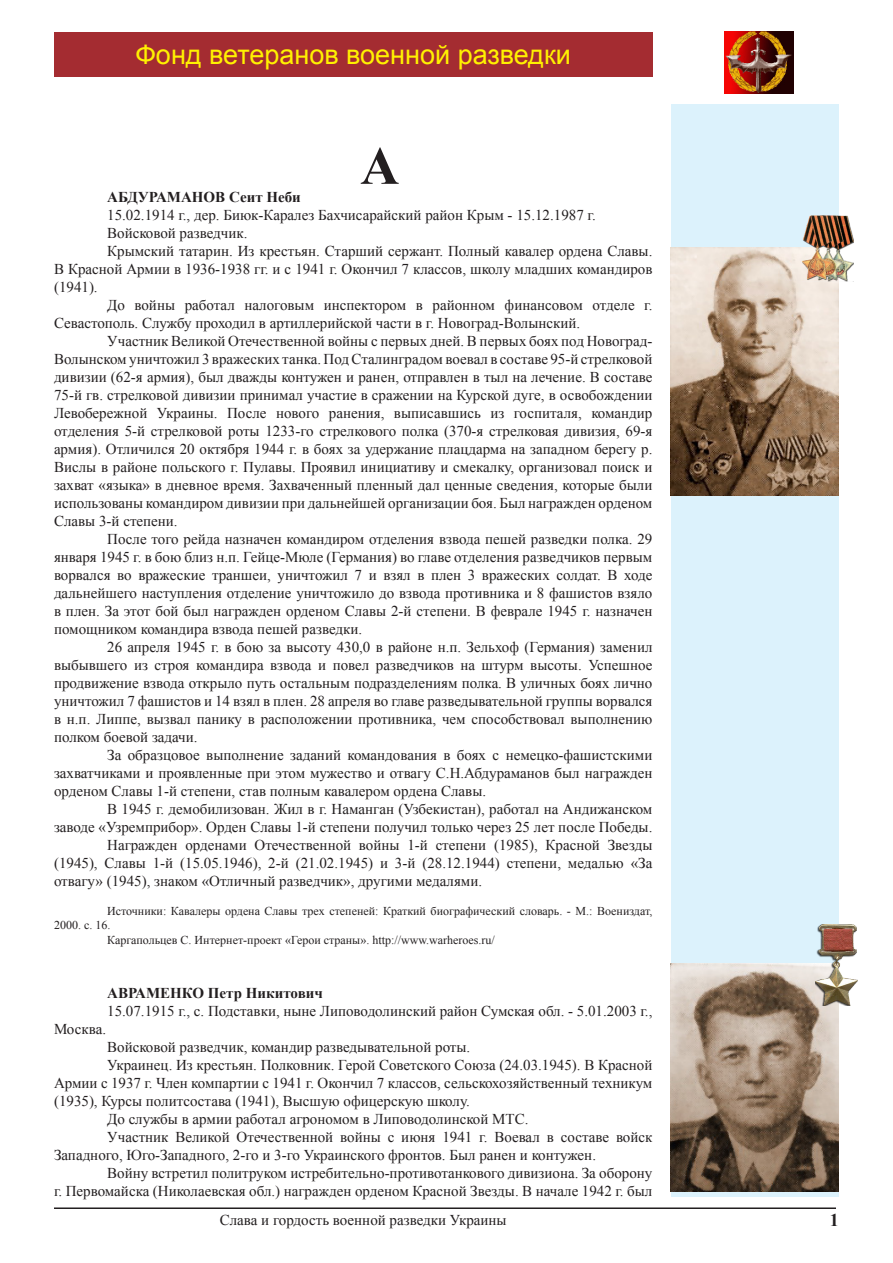
<style>
.page{position:relative;width:893px;height:1263px;background:#fff}
.page>*{position:absolute;margin:0;border:0;box-sizing:border-box;transform-origin:0 0}
.Обычный{font:700 54px "Times New Roman";color:#231f20}
.t1{font:27px "Arial";color:#fff101}
.t2{font:700 18px "Times New Roman";color:#231f20}
.Обычный-2{font:15px/18px "Times New Roman";color:#231f20;text-align:justify}
.Обычный-3{font:700 15px "Times New Roman";color:#231f20}
.Обычный-4{font:12px/14.4px "Times New Roman";color:#231f20}
</style>
<div class="page">
<div style="left:54px;top:32px;width:598px;height:45px;background:#a42c31"></div>
<img style="left:724px;top:32px;width:69px;height:61px">
<hr style="left:54px;top:1207px;width:782px;height:2px;background:#231f20">
<div style="left:672px;top:104px;width:167px;height:1093px;background:#dcf2fc"></div>
<img style="left:670px;top:248px;width:169px;height:247px">
<img style="left:670px;top:963px;width:169px;height:229px">
<img style="left:803px;top:216px;width:50px;height:66px">
<img style="left:815px;top:924px;width:43px;height:82px">
<p class="t1" style="left:135px;top:37px;width:437px">Фонд ветеранов военной разведки</p>
<p class="Обычный" style="left:360px;top:128px;width:40px">А</p>
<p class="Обычный-2" style="left:107px;top:206px;width:490px">15.02.1914 г., дер. Биюк-Каралез Бахчисарайский район Крым - 15.12.1987 г.</p>
<p class="Обычный-2" style="left:107px;top:224px;width:142px">Войсковой разведчик.</p>
<p class="Обычный-2" style="left:54px;top:242px;width:600px;text-indent:53px">Крымский татарин. Из крестьян. Старший сержант. Полный кавалер ордена Славы.<br>В Красной Армии в 1936-1938 гг. и с 1941 г. Окончил 7 классов, школу младших командиров (1941).</p>
<p class="Обычный-2" style="left:54px;top:296px;width:600px;text-indent:53px">До войны работал налоговым инспектором в районном финансовом отделе г.<br>Севастополь. Службу проходил в артиллерийской части в г. Новоград-Волынский.</p>
<p class="Обычный-2" style="left:54px;top:332px;width:600px;text-indent:53px">Участник Великой Отечественной войны с первых дней. В первых боях под Новоград-Волынском уничтожил 3 вражеских танка. Под Сталинградом воевал в составе 95-й стрелковой дивизии (62-я армия), был дважды контужен и ранен, отправлен в тыл на лечение. В составе 75-й гв. стрелковой дивизии принимал участие в сражении на Курской дуге, в освобождении Левобережной Украины. После нового ранения, выписавшись из госпиталя, командир отделения 5-й стрелковой роты 1233-го стрелкового полка (370-я стрелковая дивизия, 69-я армия). Отличился 20 октября 1944 г. в боях за удержание плацдарма на западном берегу р.<br>Вислы в районе польского г. Пулавы. Проявил инициативу и смекалку, организовал поиск и захват «языка» в дневное время. Захваченный пленный дал ценные сведения, которые были использованы командиром дивизии при дальнейшей организации боя. Был награжден орденом Славы 3-й степени.</p>
<p class="Обычный-2" style="left:54px;top:530px;width:600px;text-indent:53px">После того рейда назначен командиром отделения взвода пешей разведки полка. 29 января 1945 г. в бою близ н.п. Гейце-Мюле (Германия) во главе отделения разведчиков первым ворвался во вражеские траншеи, уничтожил 7 и взял в плен 3 вражеских солдат. В ходе дальнейшего наступления отделение уничтожило до взвода противника и 8 фашистов взяло в плен. За этот бой был награжден орденом Славы 2-й степени. В феврале 1945 г. назначен помощником командира взвода пешей разведки.</p>
<p class="Обычный-2" style="left:54px;top:638px;width:600px;text-indent:53px">26 апреля 1945 г. в бою за высоту 430,0 в районе н.п. Зельхоф (Германия) заменил выбывшего из строя командира взвода и повел разведчиков на штурм высоты. Успешное продвижение взвода открыло путь остальным подразделениям полка. В уличных боях лично уничтожил 7 фашистов и 14 взял в плен. 28 апреля во главе разведывательной группы ворвался в н.п. Липпе, вызвал панику в расположении противника, чем способствовал выполнению полком боевой задачи.</p>
<p class="Обычный-2" style="left:54px;top:746px;width:600px;text-indent:53px">За образцовое выполнение заданий командования в боях с немецко-фашистскими захватчиками и проявленные при этом мужество и отвагу С.Н.Абдураманов был награжден орденом Славы 1-й степени, став полным кавалером ордена Славы.</p>
<p class="Обычный-2" style="left:54px;top:800px;width:600px;text-align:right">В 1945 г. демобилизован. Жил в г. Наманган (Узбекистан), работал на Андижанском<br>заводе «Узремприбор». Орден Славы 1-й степени получил только через 25 лет после Победы.</p>
<p class="Обычный-2" style="left:54px;top:836px;width:600px;text-indent:53px">Награжден орденами Отечественной войны 1-й степени (1985), Красной Звезды (1945), Славы 1-й (15.05.1946), 2-й (21.02.1945) и 3-й (28.12.1944) степени, медалью «За отвагу» (1945), знаком «Отличный разведчик», другими медалями.</p>
<p class="Обычный-4" style="left:54px;top:903px;width:600px;text-indent:53px">Источники: Кавалеры ордена Славы трех степеней: Краткий биографический словарь. - М.: Воениздат,<br>2000. с. 16.</p>
<p class="Обычный-4" style="left:107px;top:932px;width:389px">Каргапольцев С. Интернет-проект «Герои страны». http://www.warheroes.ru/</p>
<p class="Обычный-3" style="left:107px;top:186px;width:195px">АБДУРАМАНОВ Сеит Неби</p>
<p class="Обычный-3" style="left:107px;top:982px;width:217px">АВРАМЕНКО Петр Никитович</p>
<p class="Обычный-2" style="left:107px;top:1001px;width:547px">15.07.1915 г., с. Подставки, ныне Липоводолинский район Сумская обл. - 5.01.2003 г.,</p>
<p class="Обычный-2" style="left:54px;top:1019px;width:54px">Москва.</p>
<p class="Обычный-2" style="left:107px;top:1037px;width:365px">Войсковой разведчик, командир разведывательной роты.</p>
<p class="Обычный-2" style="left:54px;top:1055px;width:600px;text-indent:53px">Украинец. Из крестьян. Полковник. Герой Советского Союза (24.03.1945). В Красной Армии с 1937 г. Член компартии с 1941 г. Окончил 7 классов, сельскохозяйственный техникум (1935), Курсы политсостава (1941), Высшую офицерскую школу.</p>
<p class="Обычный-2" style="left:107px;top:1109px;width:423px">До службы в армии работал агрономом в Липоводолинской МТС.</p>
<p class="Обычный-2" style="left:54px;top:1127px;width:600px;text-indent:53px">Участник Великой Отечественной войны с июня 1941 г. Воевал в составе войск<br>Западного, Юго-Западного, 2-го и 3-го Украинского фронтов. Был ранен и контужен.</p>
<p class="Обычный-2" style="left:54px;top:1163px;width:600px;text-align:right">Войну встретил политруком истребительно-противотанкового дивизиона. За оборону<br>г. Первомайска (Николаевская обл.) награжден орденом Красной Звезды. В начале 1942 г. был</p>
<p class="Обычный-2" style="left:220px;top:1211px;width:288px">Слава и гордость военной разведки Украины</p>
<p class="t2" style="left:830px;top:1207px;width:10px">1</p>
</div>
